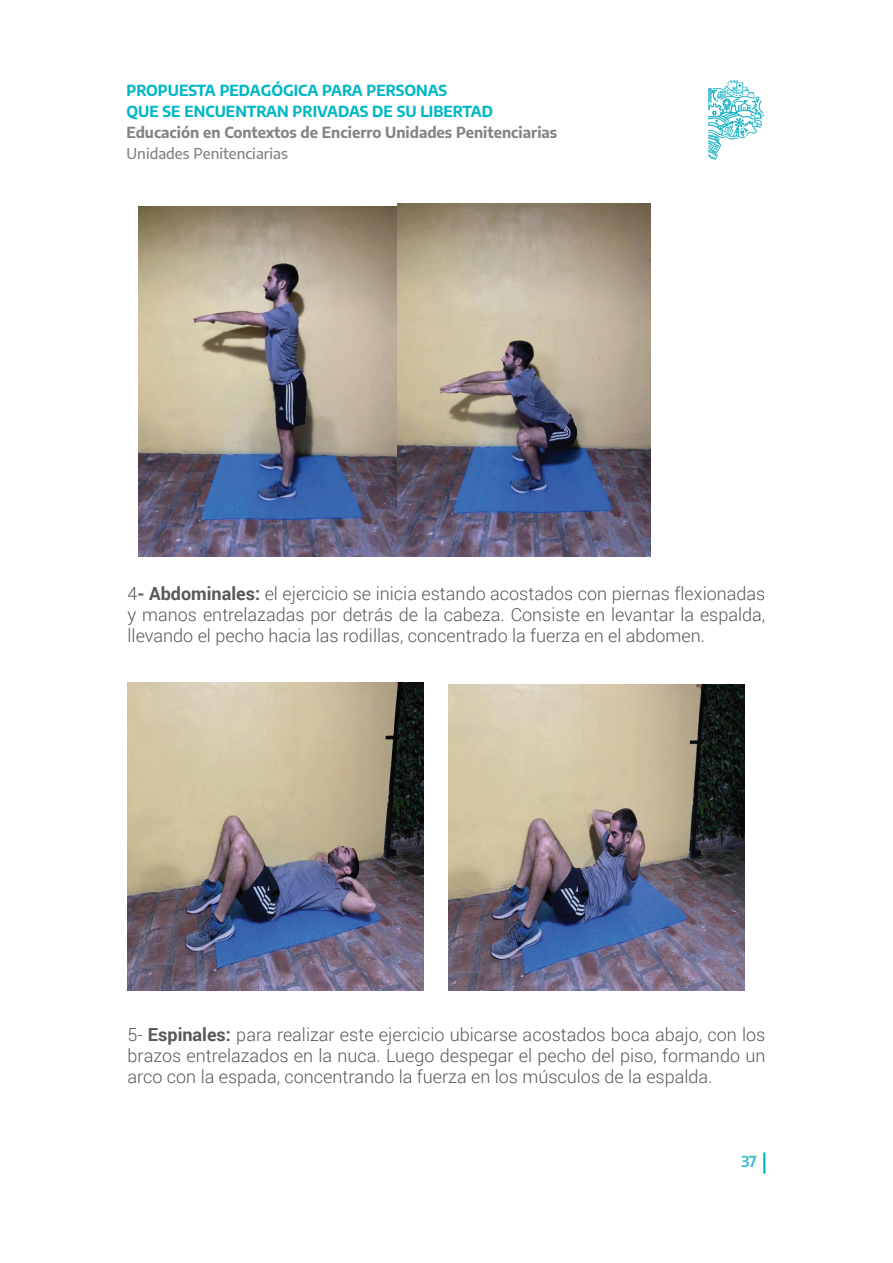
<style>
.page{position:relative;width:893px;height:1263px;background:#fff}
.page>*{position:absolute;margin:0;border:0;box-sizing:border-box;transform-origin:0 0}
.t1{font:300 18px/21px "Roboto";color:#57585a;text-align:justify}
.t2{font:700 15px/21px "Encode Sans";color:#00b7c5}
.t3{font:700 15px "Encode Sans";color:#858485}
.t4{font:500 15px "Encode Sans";color:#858485}
.t5{font:700 15px "Encode Sans";color:#44c2ce}
.s1{font-weight:700}
</style>
<div class="page">
<img style="left:708px;top:81px;width:57px;height:79px">
<hr style="left:763px;top:1152px;width:2px;height:22px;background:#00b7c5">
<img style="left:138px;top:207px;width:260px;height:349px">
<img style="left:398px;top:203px;width:252px;height:353px">
<img style="left:128px;top:682px;width:295px;height:308px">
<img style="left:448px;top:684px;width:296px;height:306px">
<p class="t2" style="left:126px;top:79px;width:368px">PROPUESTA PEDAGÓGICA PARA PERSONAS<br>QUE SE ENCUENTRAN PRIVADAS DE SU LIBERTAD</p>
<p class="t3" style="left:126px;top:121px;width:432px">Educación en Contextos de Encierro Unidades Penitenciarias</p>
<p class="t4" style="left:126px;top:143px;width:163px">Unidades Penitenciarias</p>
<p class="t1" style="left:128px;top:583px;width:639px">4<span class="s1">- Abdominales:</span> el ejercicio se inicia estando acostados con piernas flexionadas y manos entrelazadas por detrás de la cabeza. Consiste en levantar la espalda, llevando el pecho hacia las rodillas, concentrado la fuerza en el abdomen.</p>
<p class="t1" style="left:128px;top:1024px;width:639px">5- <span class="s1">Espinales:</span> para realizar este ejercicio ubicarse acostados boca abajo, con los brazos entrelazados en la nuca. Luego despegar el pecho del piso, formando un arco con la espada, concentrando la fuerza en los músculos de la espalda.</p>
<p class="t5" style="left:741px;top:1150px;width:17px">37</p>
</div>
